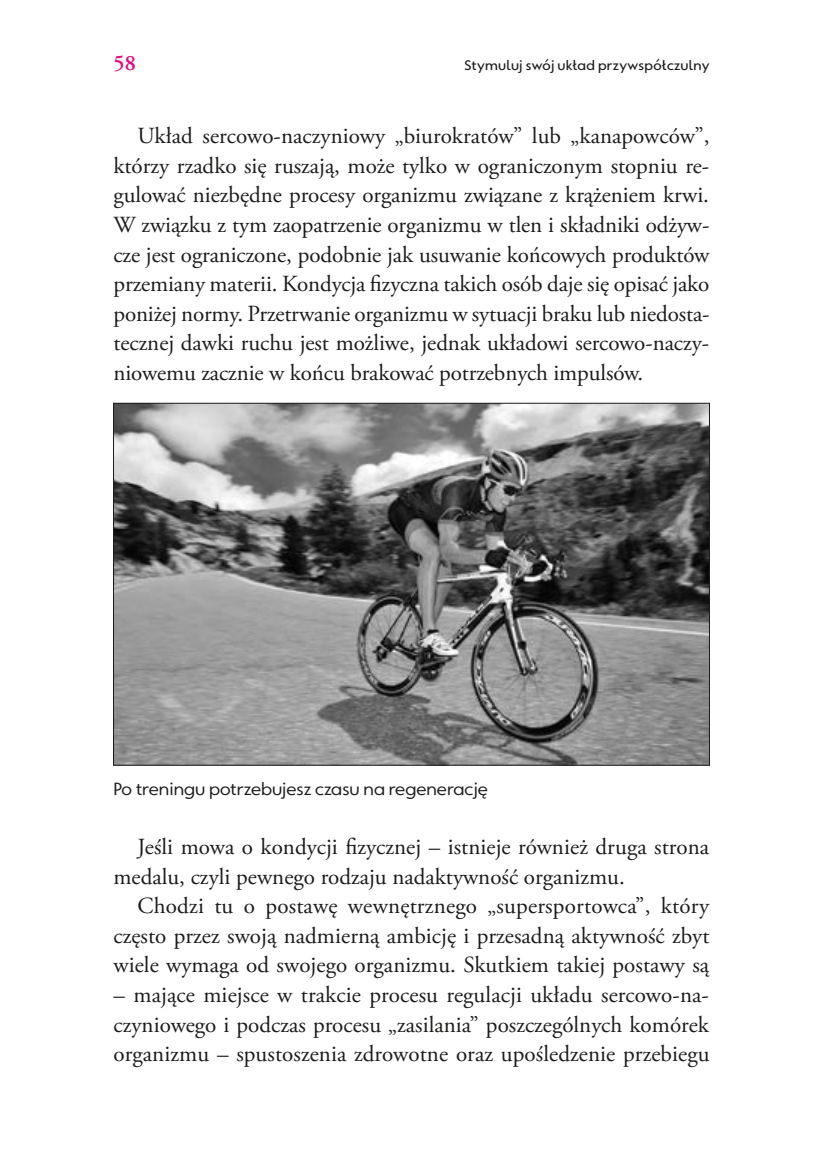
<style>
.page{position:relative;width:823px;height:1163px;background:#fff}
.page>*{position:absolute;margin:0;border:0;box-sizing:border-box;transform-origin:0 0}
.t1{font:23px/29.6px "Adobe Garamond Pro";color:#1c1c1b;text-align:justify}
.t2{font:600 22px "Adobe Garamond Pro";color:#e6007d}
.t3{font:18px "Quell Linear";color:#1c1c1b}
.t4{font:500 14px "Quell Linear";letter-spacing:.02em;color:#1c1c1b}
</style>
<div class="page">
<img style="left:115px;top:405px;width:592px;height:358px">
<p class="t2" style="left:113px;top:50px;width:24px">58</p>
<p class="t4" style="left:464px;top:56px;width:246px">Stymuluj swój układ przywspółczulny</p>
<p class="t1" style="left:113px;top:122px;width:597px;text-indent:24px">Układ sercowo-naczyniowy „biurokratów” lub „kanapowców”, którzy rzadko się ruszają, może tylko w ograniczonym stopniu re&shy;gulować niezbędne procesy organizmu związane z krążeniem krwi.<br>W związku z tym zaopatrzenie organizmu w tlen i składniki odżyw&shy;cze jest ograniczone, podobnie jak usuwanie końcowych produktów przemiany materii. Kondycja fizyczna takich osób daje się opisać jako poniżej normy. Przetrwanie organizmu w sytuacji braku lub niedosta&shy;tecznej dawki ruchu jest możliwe, jednak układowi sercowo-naczy&shy;niowemu zacznie w końcu brakować potrzebnych impulsów.</p>
<p class="t3" style="left:113px;top:777px;width:375px">Po treningu potrzebujesz czasu na regenerację</p>
<p class="t1" style="left:113px;top:832px;width:597px;text-indent:24px">Jeśli mowa o kondycji fizycznej – istnieje również druga strona medalu, czyli pewnego rodzaju nadaktywność organizmu.</p>
<p class="t1" style="left:113px;top:891px;width:597px;text-indent:24px">Chodzi tu o postawę wewnętrznego „supersportowca”, który często przez swoją nadmierną ambicję i przesadną aktywność zbyt wiele wymaga od swojego organizmu. Skutkiem takiej postawy są</p>
<p class="t1" style="left:113px;top:980px;width:597px">– mające miejsce w trakcie procesu regulacji układu sercowo-na&shy;czyniowego i podczas procesu „zasilania” poszczególnych komórek organizmu – spustoszenia zdrowotne oraz upośledzenie przebiegu</p>
</div>
